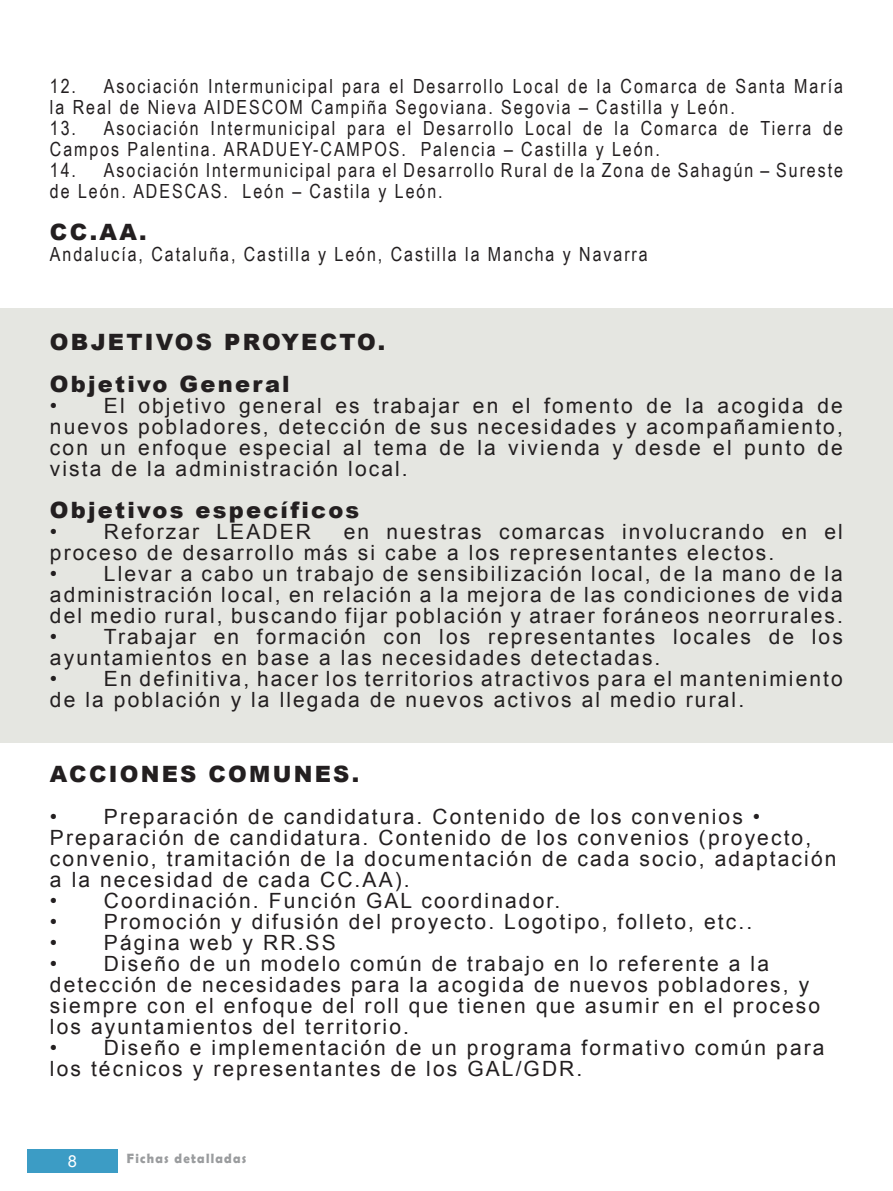
<style>
.page{position:relative;width:893px;height:1191px;background:#fff}
.page>*{position:absolute;margin:0;border:0;box-sizing:border-box;transform-origin:0 0}
.t1{font:900 22.5px "Arial";letter-spacing:.1em;color:#231f20}
.t2{font:21px/21px "Arial";letter-spacing:.1em;color:#231f20}
.t3{font:19.5px/21px "Arial Narrow";letter-spacing:.1em;color:#231f20}
.Page_number{font:16.5px "Arial";color:#fff}
.t4{font:700 13.5px "Berlin Sans FB Demi";letter-spacing:.1em;color:#9a9c9e;scale:.95 1}
</style>
<div class="page">
<div style="left:0;top:308px;width:893px;height:434px;background:#e5e6e1"></div>
<div style="left:27px;top:1148px;width:90px;height:24px;background:#3c9cc5"></div>
<p class="t3" style="left:50px;top:74px;width:794px">12. Asociación Intermunicipal para el Desarrollo Local de la Comarca de Santa María la Real de Nieva AIDESCOM Campiña Segoviana. Segovia – Castilla y León.</p>
<p class="t3" style="left:50px;top:116px;width:794px">13. Asociación Intermunicipal para el Desarrollo Local de la Comarca de Tierra de<br>Campos Palentina. ARADUEY-CAMPOS. Palencia – Castilla y León.</p>
<p class="t3" style="left:50px;top:158px;width:794px">14. Asociación Intermunicipal para el Desarrollo Rural de la Zona de Sahagún – Sureste de León. ADESCAS. León – Castila y León.</p>
<p class="t1" style="left:50px;top:215px;width:98px">CC.AA.</p>
<p class="t3" style="left:50px;top:242px;width:599px">Andalucía, Cataluña, Castilla y León, Castilla la Mancha y Navarra</p>
<p class="t1" style="left:50px;top:326px;width:337px">OBJETIVOS PROYECTO.</p>
<p class="t1" style="left:50px;top:368px;width:241px">Objetivo General</p>
<p class="t2" style="left:50px;top:395px;width:794px;text-align:justify">• El objetivo general es trabajar en el fomento de la acogida de nuevos pobladores, detección de sus necesidades y acompañamiento, con un enfoque especial al tema de la vivienda y desde el punto de vista de la administración local.</p>
<p class="t1" style="left:50px;top:494px;width:311px">Objetivos específicos</p>
<p class="t2" style="left:50px;top:521px;width:263px">• Reforzar LEADER</p>
<p class="t2" style="left:50px;top:521px;width:794px;text-indent:294px">en nuestras comarcas involucrando en el proceso de desarrollo más si cabe a los representantes electos.</p>
<p class="t2" style="left:50px;top:563px;width:794px;text-align:justify">• Llevar a cabo un trabajo de sensibilización local, de la mano de la administración local, en relación a la mejora de las condiciones de vida del medio rural, buscando fijar población y atraer foráneos neorrurales.</p>
<p class="t2" style="left:50px;top:626px;width:794px">• Trabajar en formación con los representantes locales de los ayuntamientos en base a las necesidades detectadas.</p>
<p class="t2" style="left:50px;top:668px;width:794px">• En definitiva, hacer los territorios atractivos para el mantenimiento de la población y la llegada de nuevos activos al medio rural.</p>
<p class="t1" style="left:50px;top:757px;width:311px">ACCIONES COMUNES.</p>
<p class="t2" style="left:50px;top:806px;width:788px">• Preparación de candidatura. Contenido de los convenios • Preparación de candidatura. Contenido de los convenios (proyecto, convenio, tramitación de la documentación de cada socio, adaptación a la necesidad de cada CC.AA).</p>
<p class="t2" style="left:50px;top:890px;width:512px">• Coordinación. Función GAL coordinador.</p>
<p class="t2" style="left:50px;top:911px;width:704px">• Promoción y difusión del proyecto. Logotipo, folleto, etc..</p>
<p class="t2" style="left:50px;top:932px;width:287px">• Página web y RR.SS</p>
<p class="t2" style="left:50px;top:953px;width:772px">• Diseño de un modelo común de trabajo en lo referente a la detección de necesidades para la acogida de nuevos pobladores, y siempre con el enfoque del roll que tienen que asumir en el proceso los ayuntamientos del territorio.</p>
<p class="t2" style="left:50px;top:1037px;width:776px">• Diseño e implementación de un programa formativo común para los técnicos y representantes de los GAL/GDR.</p>
<p class="Page_number" style="left:68px;top:1150px;width:11px">8</p>
<p class="t4" style="left:127px;top:1150px;width:127px">Fichas detalladas</p>
</div>
